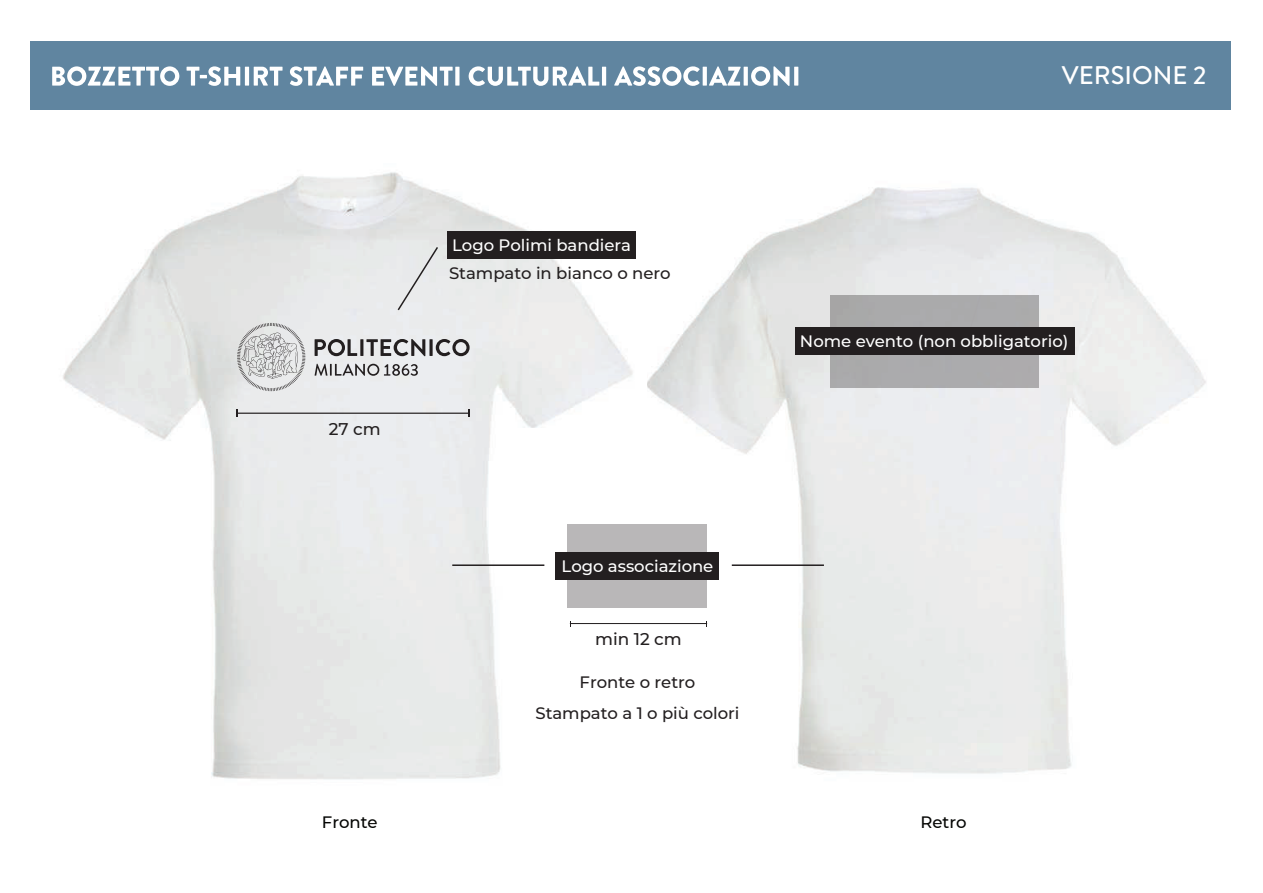
<style>
.page{position:relative;width:1263px;height:893px;background:#fff}
.page>*{position:absolute;margin:0;border:0;box-sizing:border-box;transform-origin:0 0}
.t1{font:500 25.5px "Brandon Grotesque";color:#fff}
.t2{font:500 16.95px "Montserrat";color:#231f20}
.t3{font:500 16.5px "Montserrat";color:#fff}
.t4{font:500 16.5px/30.3px "Montserrat";color:#231f20;text-align:center}
.t5{font:500 16.5px "Montserrat";color:#040503}
</style>
<div class="page">
<img style="left:647px;top:187px;width:559px;height:587px">
<div style="left:30px;top:42px;width:1200px;height:68px;background:#6085a0"></div>
<img style="left:63px;top:172px;width:584px;height:608px">
<div style="left:831px;top:295px;width:208px;height:93px;background:#ababad"></div>
<hr style="left:237px;top:413px;width:232px;height:1px;background:#231f20">
<hr style="left:570px;top:623px;width:137px;height:1px;background:#231f20">
<svg style="left:315px;top:364px;width:103px;height:12px"></svg>
<svg style="left:315px;top:339px;width:155px;height:17px;background:#989899"></svg>
<svg style="left:237px;top:323px;width:68px;height:68px;background:#cfcfd0"></svg>
<div style="left:447px;top:231px;width:189px;height:27px;background:#231f20"></div>
<svg style="left:52px;top:66px;width:746px;height:20px"></svg>
<div style="left:568px;top:524px;width:139px;height:84px;background:#b9b7b8"></div>
<div style="left:556px;top:552px;width:163px;height:28px;background:#231f20"></div>
<hr style="left:452px;top:564px;width:92px;height:2px;background:#231f20">
<hr style="left:732px;top:564px;width:92px;height:2px;background:#231f20">
<div style="left:795px;top:327px;width:280px;height:28px;background:#231f20"></div>
<div style="left:396px;top:245px;width:43px;height:67px;background:#e9eaec"></div>
<p class="t2" style="left:329px;top:417px;width:53px">27 cm</p>
<p class="t3" style="left:452px;top:233px;width:180px">Logo Polimi bandiera</p>
<p class="t4" style="left:449px;top:257px;width:223px">Stampato in bianco o nero</p>
<h1 class="t1" style="left:1062px;top:58px;width:146px">VERSIONE 2</h1>
<p class="t3" style="left:800px;top:330px;width:270px">Nome evento (non obbligatorio)</p>
<p class="t3" style="left:561px;top:555px;width:153px">Logo associazione</p>
<p class="t2" style="left:595px;top:627px;width:88px">min 12 cm</p>
<p class="t4" style="left:535px;top:667px;width:206px">Fronte o retro<br>Stampato a 1 o più colori</p>
<p class="t5" style="left:322px;top:811px;width:57px">Fronte</p>
<p class="t5" style="left:920px;top:811px;width:48px">Retro</p>
</div>
